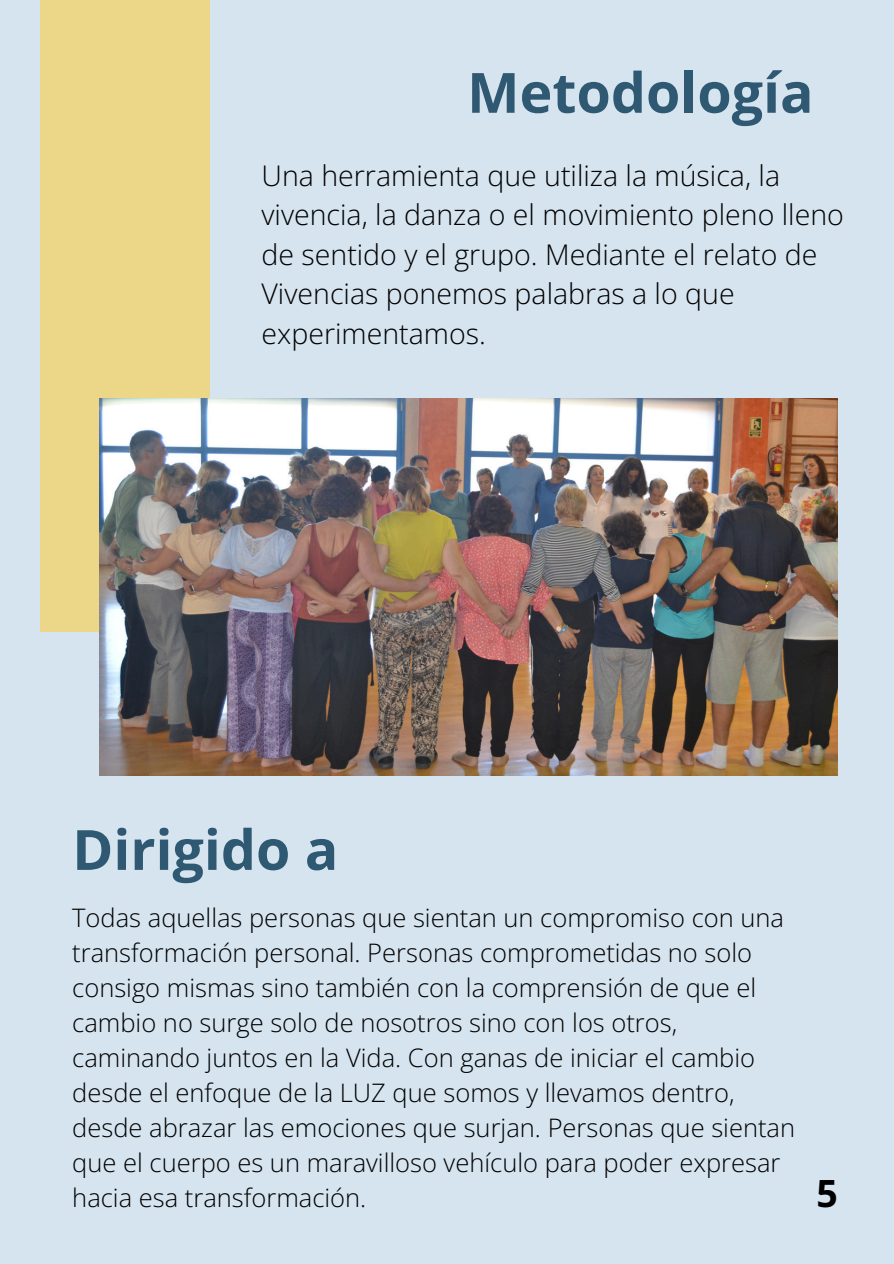
<style>
.page{position:relative;width:894px;height:1264px;background:#fff}
.page>*{position:absolute;margin:0;border:0;box-sizing:border-box;transform-origin:0 0}
.t1{font:700 55.5px "Open Sans";color:#2f5972}
.t2{font:700 37.5px "Open Sans";color:#000}
.t3{font:300 28.5px/39.3px "Open Sans";color:#000}
.t4{font:300 25.5px/34.8px "Open Sans";color:#000}
</style>
<div class="page">
<div style="left:0;top:0;width:893px;height:1263px;background:#d6e4ef"></div>
<div style="left:40px;top:0;width:170px;height:631px;background:#ecd687"></div>
<img style="left:99px;top:398px;width:738px;height:377px">
<h1 class="t1" style="left:467px;top:53px;width:348px">Metodología</h1>
<p class="t3" style="left:261px;top:155px;width:583px">Una herramienta que utiliza la música, la vivencia, la danza o el movimiento pleno lleno de sentido y el grupo. Mediante el relato de Vivencias ponemos palabras a lo que experimentamos.</p>
<h2 class="t1" style="left:72px;top:810px;width:267px">Dirigido a</h2>
<p class="t4" style="left:72px;top:900px;width:724px">Todas aquellas personas que sientan un compromiso con una transformación personal. Personas comprometidas no solo consigo mismas sino también con la comprensión de que el cambio no surge solo de nosotros sino con los otros, caminando juntos en la Vida. Con ganas de iniciar el cambio desde el enfoque de la LUZ que somos y llevamos dentro, desde abrazar las emociones que surjan. Personas que sientan que el cuerpo es un maravilloso vehículo para poder expresar hacia esa transformación.</p>
<h1 class="t2" style="left:816px;top:1166px;width:23px">5</h1>
</div>
